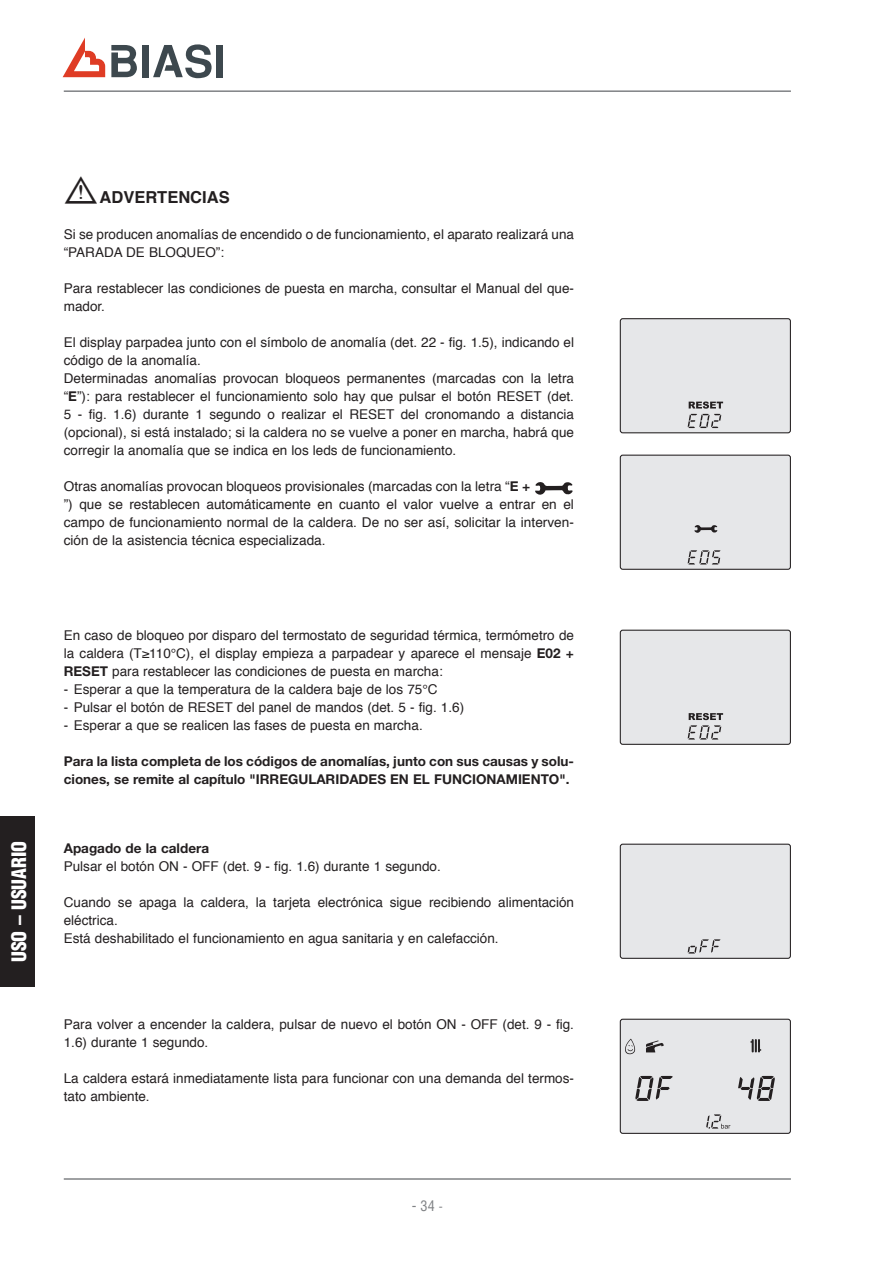
<style>
.page{position:relative;width:893px;height:1263px;background:#fff}
.page>*{position:absolute;margin:0;border:0;box-sizing:border-box;transform-origin:0 0}
.t1{font:900 condensed 19.5px "Helvetica LT Std";color:#fff}
.t2{font:700 16.5px "Helvetica";color:#231f20}
.t3{font:condensed 14.25px "Helvetica LT Std";color:#808285}
.t4{font:13.5px/18px "Helvetica";color:#231f20}
.t5{font:700 13.5px/18px "Helvetica Neue LT Std";color:#231f20}
.s1{font-family:"Helvetica Neue LT Std";font-weight:700}
.s2{font-size:12px}
</style>
<div class="page">
<hr style="left:64px;top:1178px;width:727px;height:2px;background:#808285">
<hr style="left:64px;top:90px;width:727px;height:2px;background:#808285">
<svg style="left:63px;top:38px;width:42px;height:39px"></svg>
<div style="left:142px;top:45px;width:7px;height:32px;background:#3d484e"></div>
<div style="left:216px;top:45px;width:7px;height:32px;background:#3d484e"></div>
<svg style="left:153px;top:44px;width:59px;height:34px"></svg>
<svg style="left:111px;top:45px;width:26px;height:32px"></svg>
<div style="left:0;top:816px;width:34px;height:170px;background:#231f20"></div>
<div style="left:620px;top:630px;width:170px;height:114px;background:#e6e7e9;border-radius:2px"></div>
<div style="left:620px;top:630px;width:171px;height:115px;border:1px solid #231f20;border-radius:2px"></div>
<svg style="left:688px;top:713px;width:35px;height:26px"></svg>
<div style="left:620px;top:844px;width:170px;height:114px;background:#e6e7e9;border-radius:2px"></div>
<div style="left:620px;top:844px;width:171px;height:115px;border:1px solid #231f20;border-radius:2px"></div>
<svg style="left:688px;top:939px;width:33px;height:14px"></svg>
<div style="left:620px;top:1019px;width:170px;height:114px;background:#e6e7e9;border-radius:2px"></div>
<div style="left:620px;top:1019px;width:171px;height:115px;border:1px solid #231f20;border-radius:2px"></div>
<svg style="left:706px;top:1114px;width:24px;height:14px"></svg>
<svg style="left:635px;top:1076px;width:38px;height:25px"></svg>
<svg style="left:738px;top:1076px;width:37px;height:25px"></svg>
<svg style="left:750px;top:1039px;width:11px;height:13px"></svg>
<svg style="left:646px;top:1040px;width:18px;height:12px"></svg>
<svg style="left:625px;top:1039px;width:10px;height:15px"></svg>
<svg style="left:535px;top:482px;width:38px;height:13px"></svg>
<div style="left:620px;top:319px;width:170px;height:114px;background:#e6e7e9;border-radius:2px"></div>
<div style="left:620px;top:318px;width:171px;height:115px;border:1px solid #231f20;border-radius:2px"></div>
<svg style="left:688px;top:401px;width:35px;height:27px"></svg>
<div style="left:620px;top:455px;width:170px;height:114px;background:#e6e7e9;border-radius:2px"></div>
<div style="left:620px;top:455px;width:171px;height:115px;border:1px solid #231f20;border-radius:2px"></div>
<svg style="left:688px;top:550px;width:33px;height:14px"></svg>
<svg style="left:694px;top:525px;width:24px;height:8px"></svg>
<h1 class="t1" style="left:7px;top:962px;width:123px;rotate:-90deg">USO – USUARIO</h1>
<p class="t2" style="left:64px;top:184px;width:167px"><sup>b</sup> ADVERTENCIAS</p>
<p class="t4" style="left:64px;top:226px;width:512px">Si se producen anomalías de encendido o de funcionamiento, el aparato realizará una “PARADA DE BLOQUEO”:</p>
<p class="t4" style="left:64px;top:280px;width:512px">Para restablecer las condiciones de puesta en marcha, consultar el Manual del que&shy;mador.</p>
<p class="t4" style="left:64px;top:334px;width:512px">El display parpadea junto con el símbolo de anomalía (det. 22 - fig. 1.5), indicando el código de la anomalía.<br>Determinadas anomalías provocan bloqueos permanentes (marcadas con la letra “<span class="s1">E</span>”): para restablecer el funcionamiento solo hay que pulsar el botón RESET (det.<br>5 - fig. 1.6) durante 1 segundo o realizar el RESET del cronomando a distancia (opcional), si está instalado; si la caldera no se vuelve a poner en marcha, habrá que corregir la anomalía que se indica en los leds de funcionamiento.</p>
<p class="t4" style="left:64px;top:478px;width:512px">Otras anomalías provocan bloqueos provisionales (marcadas con la letra “<span class="s1">E +<br></span>”) que se restablecen automáticamente en cuanto el valor vuelve a entrar en el campo de funcionamiento normal de la caldera. De no ser así, solicitar la interven&shy;ción de la asistencia técnica especializada.</p>
<p class="t4" style="left:64px;top:626px;width:512px;text-align:justify">En caso de bloqueo por disparo del termostato de seguridad térmica, termómetro de la caldera (T≥110°C), el display empieza a parpadear y aparece el mensaje <span class="s1">E02 + RESET</span> para restablecer las condiciones de puesta en marcha:</p>
<p class="t4" style="left:64px;top:680px;width:375px">- Esperar a que la temperatura de la caldera baje de los 75°C</p>
<p class="t4" style="left:64px;top:698px;width:402px">- Pulsar el botón de RESET del panel de mandos (det. 5 - fig. 1.6)</p>
<p class="t4" style="left:64px;top:716px;width:360px">- Esperar a que se realicen las fases de puesta en marcha.</p>
<p class="t5" style="left:64px;top:752px;width:512px">Para la lista completa de los códigos de anomalías, junto con sus causas y solu&shy;ciones, se remite al capítulo "IRREGULARIDADES EN EL FUNCIONAMIENTO".</p>
<p class="t5" style="left:64px;top:839px;width:147px">Apagado de la caldera</p>
<p class="t4" style="left:64px;top:858px;width:379px">Pulsar el botón ON - OFF (det. 9 - fig. 1.6) durante 1 segundo.</p>
<p class="t4" style="left:64px;top:894px;width:512px">Cuando se apaga la caldera, la tarjeta electrónica sigue recibiendo alimentación eléctrica.<br>Está deshabilitado el funcionamiento en agua sanitaria y en calefacción.</p>
<p class="t4" style="left:64px;top:1015px;width:512px">Para volver a encender la caldera, pulsar de nuevo el botón ON - OFF (det. 9 - fig.<br>1.6) durante 1 segundo.</p>
<p class="t4" style="left:64px;top:1069px;width:512px">La caldera estará inmediatamente lista para funcionar con una demanda del termos&shy;tato ambiente.</p>
<p class="t3" style="left:412px;top:1197px;width:32px">- 34 <span class="s2">-</span></p>
</div>
